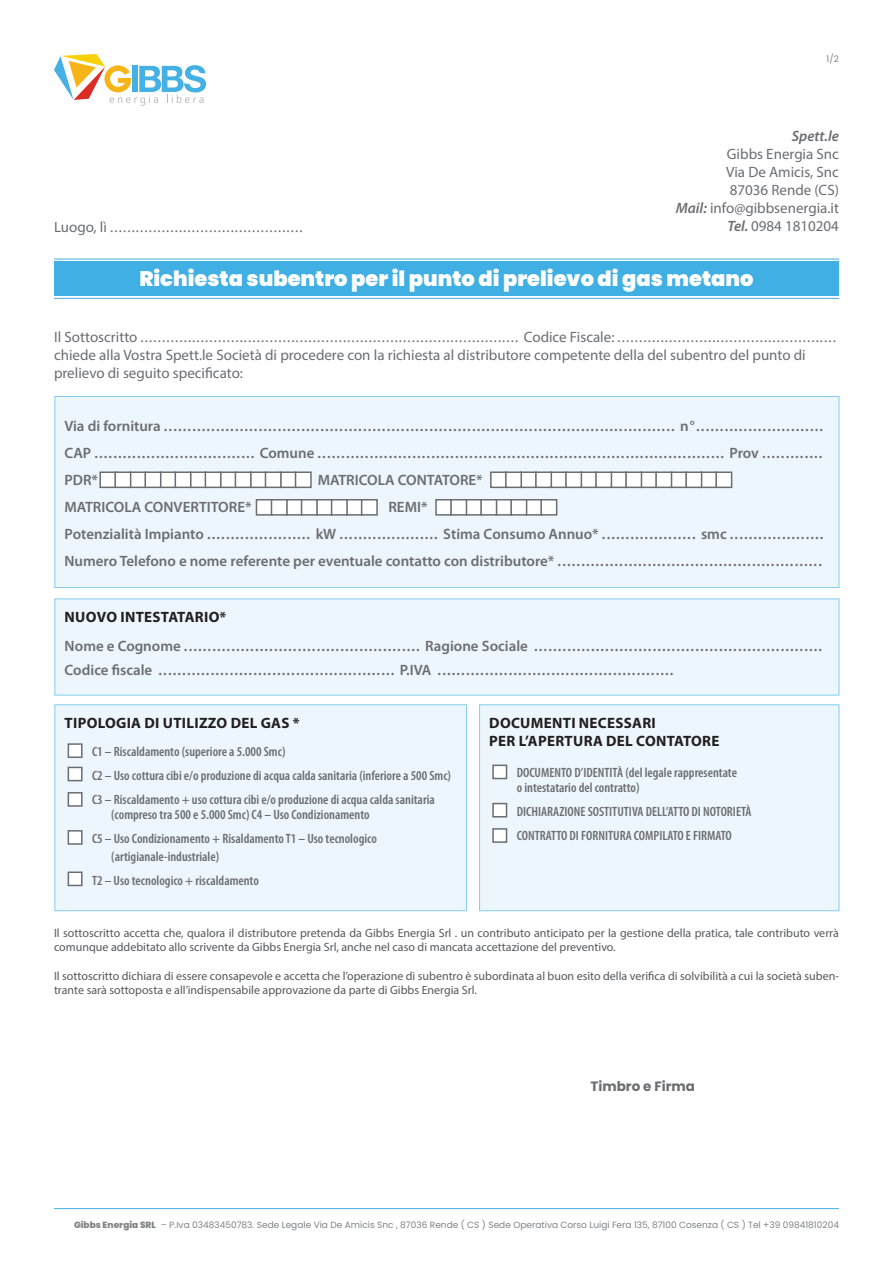
<style>
.page{position:relative;width:893px;height:1263px;background:#fff}
.page>*{position:absolute;margin:0;border:0;box-sizing:border-box;transform-origin:0 0}
.t1{font:900 21px "Poppins";color:#fff}
.t2{font:600 15px/27px "Myriad Pro";color:#6c6d70}
.t3{font:15px/18px "Myriad Pro";color:#6c6d70}
.t4{font:700 15px/18px "Myriad Pro";letter-spacing:.02em;color:#231f20}
.t5{font:italic 600 15px "Myriad Pro";color:#6c6d70}
.t6{font:600 condensed 13.5px/24px "Myriad Pro";color:#6c6d70}
.t7{font:700 13.5px "Poppins";color:#6c6d70}
.t8{font:12px/14.4px "Myriad Pro";color:#57585a}
.t9{font:9px "Poppins";color:#808285}
.s1{font-weight:600;font-style:italic}
.s2{font-weight:800}
</style>
<div class="page">
<div style="left:55px;top:261px;width:784px;height:35px;background:#40b0e4"></div>
<div style="left:54px;top:396px;width:785px;height:192px;background:#ecf6fc;border:1px solid #84cdee"></div>
<div style="left:54px;top:598px;width:785px;height:97px;background:#ecf6fc;border:1px solid #84cdee"></div>
<div style="left:54px;top:704px;width:413px;height:207px;background:#ecf6fc;border:1px solid #84cdee"></div>
<div style="left:479px;top:704px;width:360px;height:207px;background:#ecf6fc;border:1px solid #84cdee"></div>
<svg style="left:54px;top:54px;width:152px;height:52px"></svg>
<hr style="left:54px;top:259px;width:785px;height:1px;background:#40b0e4">
<hr style="left:54px;top:298px;width:785px;height:1px;background:#40b0e4">
<hr style="left:54px;top:1208px;width:785px;height:1px;background:#40b0e4">
<div style="left:99px;top:471px;width:17px;height:17px;background:#fff;border:2px solid #6c6d70"></div>
<div style="left:160px;top:471px;width:16px;height:17px;background:#fff;border:2px solid #6c6d70"></div>
<div style="left:250px;top:471px;width:17px;height:17px;background:#fff;border:2px solid #6c6d70"></div>
<div style="left:129px;top:471px;width:17px;height:17px;background:#fff;border:2px solid #6c6d70"></div>
<div style="left:220px;top:471px;width:17px;height:17px;background:#fff;border:2px solid #6c6d70"></div>
<div style="left:190px;top:471px;width:17px;height:17px;background:#fff;border:2px solid #6c6d70"></div>
<div style="left:280px;top:471px;width:17px;height:17px;background:#fff;border:2px solid #6c6d70"></div>
<div style="left:114px;top:471px;width:17px;height:17px;background:#fff;border:2px solid #6c6d70"></div>
<div style="left:175px;top:471px;width:16px;height:17px;background:#fff;border:2px solid #6c6d70"></div>
<div style="left:265px;top:471px;width:17px;height:17px;background:#fff;border:2px solid #6c6d70"></div>
<div style="left:145px;top:471px;width:16px;height:17px;background:#fff;border:2px solid #6c6d70"></div>
<div style="left:235px;top:471px;width:17px;height:17px;background:#fff;border:2px solid #6c6d70"></div>
<div style="left:205px;top:471px;width:17px;height:17px;background:#fff;border:2px solid #6c6d70"></div>
<div style="left:295px;top:471px;width:17px;height:17px;background:#fff;border:2px solid #6c6d70"></div>
<div style="left:256px;top:499px;width:17px;height:17px;background:#fff;border:2px solid #6c6d70"></div>
<div style="left:316px;top:499px;width:17px;height:17px;background:#fff;border:2px solid #6c6d70"></div>
<div style="left:286px;top:499px;width:17px;height:17px;background:#fff;border:2px solid #6c6d70"></div>
<div style="left:346px;top:499px;width:17px;height:17px;background:#fff;border:2px solid #6c6d70"></div>
<div style="left:271px;top:499px;width:17px;height:17px;background:#fff;border:2px solid #6c6d70"></div>
<div style="left:331px;top:499px;width:17px;height:17px;background:#fff;border:2px solid #6c6d70"></div>
<div style="left:301px;top:499px;width:17px;height:17px;background:#fff;border:2px solid #6c6d70"></div>
<div style="left:361px;top:499px;width:17px;height:17px;background:#fff;border:2px solid #6c6d70"></div>
<div style="left:435px;top:499px;width:17px;height:17px;background:#fff;border:2px solid #6c6d70"></div>
<div style="left:495px;top:499px;width:17px;height:17px;background:#fff;border:2px solid #6c6d70"></div>
<div style="left:465px;top:499px;width:17px;height:17px;background:#fff;border:2px solid #6c6d70"></div>
<div style="left:525px;top:499px;width:17px;height:17px;background:#fff;border:2px solid #6c6d70"></div>
<div style="left:450px;top:499px;width:17px;height:17px;background:#fff;border:2px solid #6c6d70"></div>
<div style="left:510px;top:499px;width:17px;height:17px;background:#fff;border:2px solid #6c6d70"></div>
<div style="left:480px;top:499px;width:17px;height:17px;background:#fff;border:2px solid #6c6d70"></div>
<div style="left:540px;top:499px;width:17px;height:17px;background:#fff;border:2px solid #6c6d70"></div>
<div style="left:490px;top:471px;width:17px;height:17px;background:#fff;border:2px solid #6c6d70"></div>
<div style="left:550px;top:471px;width:17px;height:17px;background:#fff;border:2px solid #6c6d70"></div>
<div style="left:640px;top:471px;width:17px;height:17px;background:#fff;border:2px solid #6c6d70"></div>
<div style="left:520px;top:471px;width:17px;height:17px;background:#fff;border:2px solid #6c6d70"></div>
<div style="left:610px;top:471px;width:17px;height:17px;background:#fff;border:2px solid #6c6d70"></div>
<div style="left:580px;top:471px;width:17px;height:17px;background:#fff;border:2px solid #6c6d70"></div>
<div style="left:670px;top:471px;width:17px;height:17px;background:#fff;border:2px solid #6c6d70"></div>
<div style="left:700px;top:471px;width:17px;height:17px;background:#fff;border:2px solid #6c6d70"></div>
<div style="left:505px;top:471px;width:17px;height:17px;background:#fff;border:2px solid #6c6d70"></div>
<div style="left:565px;top:471px;width:17px;height:17px;background:#fff;border:2px solid #6c6d70"></div>
<div style="left:655px;top:471px;width:17px;height:17px;background:#fff;border:2px solid #6c6d70"></div>
<div style="left:535px;top:471px;width:17px;height:17px;background:#fff;border:2px solid #6c6d70"></div>
<div style="left:625px;top:471px;width:17px;height:17px;background:#fff;border:2px solid #6c6d70"></div>
<div style="left:595px;top:471px;width:17px;height:17px;background:#fff;border:2px solid #6c6d70"></div>
<div style="left:685px;top:471px;width:17px;height:17px;background:#fff;border:2px solid #6c6d70"></div>
<div style="left:715px;top:471px;width:17px;height:17px;background:#fff;border:2px solid #6c6d70"></div>
<div style="left:68px;top:743px;width:15px;height:15px;background:#fff;border:2px solid #6c6d70"></div>
<div style="left:492px;top:764px;width:15px;height:15px;background:#fff;border:2px solid #6c6d70"></div>
<div style="left:68px;top:792px;width:15px;height:15px;background:#fff;border:2px solid #6c6d70"></div>
<div style="left:492px;top:828px;width:15px;height:15px;background:#fff;border:2px solid #6c6d70"></div>
<div style="left:68px;top:767px;width:15px;height:14px;background:#fff;border:2px solid #6c6d70"></div>
<div style="left:492px;top:803px;width:15px;height:14px;background:#fff;border:2px solid #6c6d70"></div>
<div style="left:68px;top:830px;width:15px;height:15px;background:#fff;border:2px solid #6c6d70"></div>
<div style="left:68px;top:871px;width:15px;height:15px;background:#fff;border:2px solid #6c6d70"></div>
<p class="t9" style="left:827px;top:53px;width:14px">1/2</p>
<p class="t5" style="left:792px;top:127px;width:49px">Spett.le</p>
<p class="t3" style="left:676px;top:145px;width:165px;text-align:right">Gibbs Energia Snc<br>Via De Amicis, Snc<br>87036 Rende (CS)<br><span class="s1">Mail:</span> info@gibbsenergia.it<br><span class="s1">Tel.</span> 0984 1810204</p>
<h1 class="t1" style="left:139px;top:266px;width:615px">Richiesta subentro per il punto di prelievo di gas metano</h1>
<p class="t3" style="left:54px;top:217px;width:250px">Luogo, lì .............................................</p>
<p class="t3" style="left:54px;top:328px;width:783px">Il Sottoscritto ........................................................................................ Codice Fiscale: ................................................... chiede alla Vostra Spett.le Società di procedere con la richiesta al distributore competente della del subentro del punto di prelievo di seguito specificato:</p>
<p class="t2" style="left:64px;top:412px;width:760px;text-align:justify">Via di fornitura ............................................................................................................ n°...........................<br>CAP .................................. Comune ...................................................................................... Prov .............<br>PDR*</p>
<p class="t2" style="left:318px;top:466px;width:167px">MATRICOLA CONTATORE*</p>
<p class="t2" style="left:64px;top:493px;width:760px;text-indent:324px">REMI*<br>Potenzialità Impianto ...................... kW ..................... Stima Consumo Annuo* .................... smc ....................<br>Numero Telefono e nome referente per eventuale contatto con distributore* ........................................................</p>
<p class="t2" style="left:64px;top:493px;width:189px">MATRICOLA CONVERTITORE*</p>
<p class="t4" style="left:65px;top:608px;width:163px">NUOVO INTESTATARIO*</p>
<p class="t2" style="left:65px;top:633px;width:759px;line-height:24px">Nome e Cognome .................................................. Ragione Sociale .............................................................<br>Codice fiscale .................................................. P.IVA ..................................................</p>
<p class="t4" style="left:65px;top:714px;width:236px">TIPOLOGIA DI UTILIZZO DEL GAS *</p>
<p class="t4" style="left:489px;top:714px;width:232px">DOCUMENTI NECESSARI<br>PER L’APERTURA DEL CONTATORE</p>
<p class="t6" style="left:92px;top:739px;width:360px">C1 – Riscaldamento (superiore a 5.000 Smc)<br>C2 – Uso cottura cibi e/o produzione di acqua calda sanitaria (inferiore a 500 Smc)<br>C3 – Riscaldamento + uso cottura cibi e/o produzione di acqua calda sanitaria</p>
<p class="t6" style="left:92px;top:802px;width:286px;text-indent:19px">(compreso tra 500 e 5.000 Smc) C4 – Uso Condizionamento<br>C5 – Uso Condizionamento + Risaldamento T1 – Uso tecnologico</p>
<p class="t6" style="left:92px;top:844px;width:168px;text-indent:19px">(artigianale-industriale)<br>T2 – Uso tecnologico + riscaldamento</p>
<p class="t6" style="left:517px;top:765px;width:222px;line-height:15px">DOCUMENTO D’IDENTITÀ (del legale rappresentate o intestatario del contratto)</p>
<p class="t6" style="left:517px;top:799px;width:236px">DICHIARAZIONE SOSTITUTIVA DELL’ATTO DI NOTORIETÀ<br>CONTRATTO DI FORNITURA COMPILATO E FIRMATO</p>
<p class="t8" style="left:54px;top:925px;width:786px">Il sottoscritto accetta che, qualora il distributore pretenda da Gibbs Energia Srl . un contributo anticipato per la gestione della pratica, tale contributo verrà comunque addebitato allo scrivente da Gibbs Energia Srl, anche nel caso di mancata accettazione del preventivo.</p>
<p class="t8" style="left:54px;top:968px;width:786px">Il sottoscritto dichiara di essere consapevole e accetta che l’operazione di subentro è subordinata al buon esito della verifica di solvibilità a cui la società suben&shy;trante sarà sottoposta e all’indispensabile approvazione da parte di Gibbs Energia Srl.</p>
<p class="t7" style="left:590px;top:1078px;width:106px">Timbro e Firma</p>
<p class="t9" style="left:74px;top:1219px;width:766px"><span class="s2">Gibbs Energia SRL</span> – P.Iva 03483450783. Sede Legale Via De Amicis Snc , 87036 Rende ( CS ) Sede Operativa Corso Luigi Fera 135, 87100 Cosenza ( CS ) Tel +39 09841810204</p>
</div>
